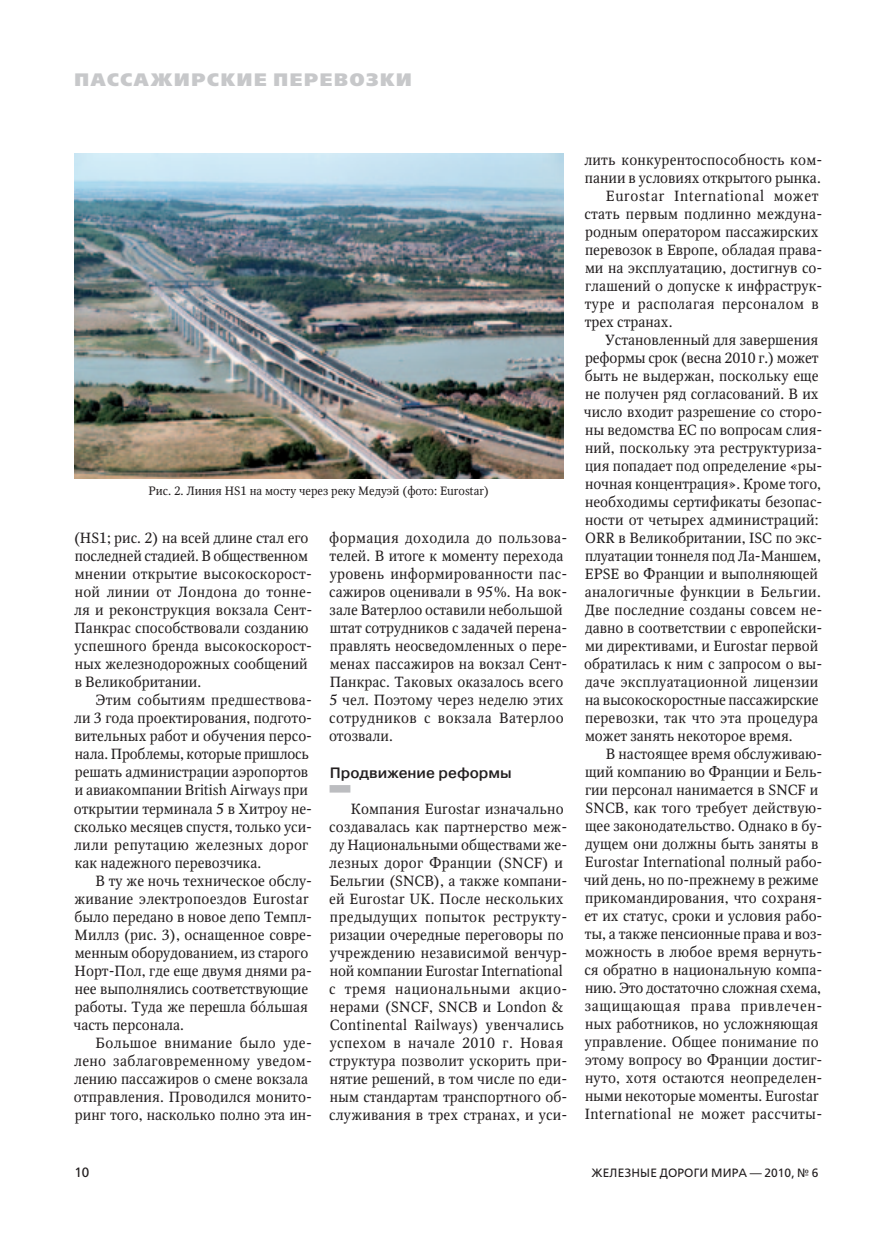
<style>
.page{position:relative;width:893px;height:1234px;background:#fff}
.page>*{position:absolute;margin:0;border:0;box-sizing:border-box;transform-origin:0 0}
.t1{font:800 18px "Free Set";letter-spacing:.09em;color:#c7c8ca}
.t2{font:500 15px "Pragmatica";color:#231f20}
.t3{font:14.7px/18px "Octava";color:#231f20}
.t4{font:14.7px "Octava";letter-spacing:.025em;color:#231f20}
.t5{font:14.7px "Octava";letter-spacing:.02em;color:#231f20}
.t6{font:14.7px "Octava";letter-spacing:.04em;color:#231f20}
.t7{font:14.7px "Octava";letter-spacing:.045em;color:#231f20}
.t8{font:13.5px "Free Set";color:#231f20}
.t9{font:12px "Octava";color:#231f20}
.t10{font:12px "Free Set";letter-spacing:.01em;color:#231f20}
</style>
<div class="page">
<div style="left:330px;top:784px;width:20px;height:8px;background:#bcbdc0"></div>
<img style="left:74px;top:153px;width:489px;height:325px">
<p class="t1" style="left:74px;top:68px;width:339px">Пассажирские п еревозки</p>
<p class="t9" style="left:148px;top:483px;width:342px">Рис. 2. Линия HS1 на мосту через реку Медуэй (фото: Eurostar)</p>
<p class="t3" style="left:74px;top:529px;width:240px">(HS1; рис. 2) на всей длине стал его последней стадией. В общественном мнении открытие высокоскорост&shy;ной линии от Лондона до тонне&shy;ля и реконструкция вокзала Сент-<br>Панкрас способствовали созданию успешного бренда высокоскорост&shy;ных железнодорожных сообщений в Великобритании.</p>
<p class="t3" style="left:74px;top:691px;width:240px;text-indent:22px">Этим событиям предшествова&shy;ли 3 года проектирования, подгото&shy;вительных работ и обучения персо&shy;нала. Проблемы, которые пришлось решать администрации аэропортов и авиакомпании British Airways при открытии терминала 5 в Хитроу не&shy;сколько месяцев спустя, только уси&shy;лили репутацию железных дорог как надежного перевозчика.</p>
<p class="t3" style="left:74px;top:871px;width:240px;text-indent:22px">В ту же ночь техническое обслу&shy;живание электропоездов Eurostar было передано в новое депо Темпл-<br>Миллз (рис. 3), оснащенное совре&shy;менным оборудованием, из старого<br>Норт-Пол, где еще двумя днями ра&shy;нее выполнялись соответствующие работы. Туда же перешла бо́льшая часть персонала.</p>
<p class="t3" style="left:74px;top:1033px;width:240px;text-indent:22px">Большое внимание было уде&shy;лено заблаговременному уведом&shy;лению пассажиров о смене вокзала отправления. Проводился монито&shy;ринг того, насколько полно эта ин-</p>
<p class="t3" style="left:329px;top:529px;width:240px">формация доходила до пользова&shy;телей. В итоге к моменту перехода уровень информированности пас&shy;сажиров оценивали в 95%. На вок&shy;зале Ватерлоо оставили небольшой штат сотрудников с задачей перена&shy;правлять неосведомленных о пере&shy;менах пассажиров на вокзал Сент-<br>Панкрас. Таковых оказалось всего<br>5 чел. Поэтому через неделю этих сотрудников с вокзала Ватерлоо отозвали.</p>
<p class="t2" style="left:330px;top:762px;width:183px">Продвижение реформы</p>
<p class="t3" style="left:329px;top:799px;width:240px;text-indent:22px">Компания Eurostar изначально создавалась как партнерство меж&shy;ду Национальными обществами же&shy;лезных дорог Франции (SNCF) и<br>Бельгии (SNCB), а также компани&shy;ей Eurostar UK. После нескольких предыдущих попыток реструкту&shy;ризации очередные переговоры по учреждению независимой венчур&shy;ной компании Eurostar International с тремя национальными акцио&shy;нерами (SNCF, SNCB и London &amp;<br>Continental Railways) увенчались успехом в начале 2010 г. Новая структура позволит ускорить при&shy;нятие решений, в том числе по еди&shy;ным стандартам транспортного об&shy;служивания в трех странах, и уси-</p>
<p class="t3" style="left:584px;top:151px;width:240px">лить конкурентоспособность ком-</p>
<p class="t3" style="left:585px;top:169px;width:237px">пании в условиях открытого рынка.</p>
<p class="t6" style="left:606px;top:187px;width:214px">Eurostar International может</p>
<p class="t3" style="left:584px;top:205px;width:240px">стать первым подлинно междуна-</p>
<p class="t3" style="left:585px;top:223px;width:235px">родным оператором пассажирских</p>
<p class="t3" style="left:585px;top:241px;width:239px">перевозок в Европе, обладая права-</p>
<p class="t3" style="left:585px;top:259px;width:239px">ми на эксплуатацию, достигнув со-</p>
<p class="t3" style="left:585px;top:277px;width:239px">глашений о допуске к инфраструк-</p>
<p class="t4" style="left:585px;top:295px;width:235px">туре и располагая персоналом в</p>
<p class="t3" style="left:585px;top:313px;width:89px">трех странах.</p>
<p class="t3" style="left:605px;top:331px;width:215px">Установленный для завершения</p>
<p class="t3" style="left:585px;top:349px;width:235px">реформы срок (весна 2010 г.) может</p>
<p class="t3" style="left:585px;top:367px;width:235px">быть не выдержан, поскольку еще</p>
<p class="t3" style="left:585px;top:385px;width:235px">не получен ряд согласований. В их</p>
<p class="t3" style="left:584px;top:403px;width:240px">число входит разрешение со сторо-</p>
<p class="t3" style="left:585px;top:421px;width:239px">ны ведомства ЕС по вопросам слия-</p>
<p class="t3" style="left:585px;top:439px;width:239px">ний, поскольку эта реструктуриза-</p>
<p class="t3" style="left:585px;top:457px;width:239px">ция попадает под определение «ры-</p>
<p class="t3" style="left:585px;top:475px;width:238px">ночная концентрация». Кроме того,</p>
<p class="t3" style="left:585px;top:493px;width:239px">необходимы сертификаты безопас-</p>
<p class="t3" style="left:585px;top:511px;width:235px">ности от четырех администраций:</p>
<p class="t3" style="left:585px;top:529px;width:239px">ORR в Великобритании, ISC по экс-</p>
<p class="t3" style="left:585px;top:547px;width:237px">плуатации тоннеля под Ла-Маншем,</p>
<p class="t3" style="left:585px;top:565px;width:235px">EPSE во Франции и выполняющей</p>
<p class="t5" style="left:585px;top:583px;width:238px">аналогичные функции в Бельгии.</p>
<p class="t3" style="left:585px;top:601px;width:239px">Две последние созданы совсем не-</p>
<p class="t3" style="left:585px;top:618px;width:239px">давно в соответствии с европейски-</p>
<p class="t3" style="left:585px;top:636px;width:235px">ми директивами, и Eurostar первой</p>
<p class="t3" style="left:584px;top:654px;width:240px">обратилась к ним с запросом о вы-</p>
<p class="t3" style="left:585px;top:672px;width:235px">даче эксплуатационной лицензии</p>
<p class="t3" style="left:585px;top:690px;width:235px">на высокоскоростные пассажирские</p>
<p class="t3" style="left:585px;top:708px;width:235px">перевозки, так что эта процедура</p>
<p class="t3" style="left:585px;top:726px;width:209px">может занять некоторое время.</p>
<p class="t3" style="left:606px;top:744px;width:218px">В настоящее время обслуживаю-</p>
<p class="t3" style="left:585px;top:762px;width:239px">щий компанию во Франции и Бель-</p>
<p class="t3" style="left:585px;top:780px;width:235px">гии персонал нанимается в SNCF и</p>
<p class="t3" style="left:585px;top:798px;width:239px">SNCB, как того требует действую-</p>
<p class="t3" style="left:585px;top:816px;width:239px">щее законодательство. Однако в бу-</p>
<p class="t3" style="left:585px;top:834px;width:235px">дущем они должны быть заняты в</p>
<p class="t3" style="left:585px;top:852px;width:239px">Eurostar International полный рабо-</p>
<p class="t3" style="left:584px;top:870px;width:236px">чий день, но по‑ прежнему в режиме</p>
<p class="t3" style="left:585px;top:888px;width:239px">прикомандирования, что сохраня-</p>
<p class="t3" style="left:584px;top:906px;width:240px">ет их статус, сроки и условия рабо-</p>
<p class="t3" style="left:585px;top:924px;width:239px">ты, а также пенсионные права и воз-</p>
<p class="t3" style="left:585px;top:942px;width:239px">можность в любое время вернуть-</p>
<p class="t3" style="left:584px;top:960px;width:240px">ся обратно в национальную компа-</p>
<p class="t3" style="left:585px;top:978px;width:238px">нию. Это достаточно сложная схема,</p>
<p class="t7" style="left:585px;top:996px;width:239px">защищающая права привлечен-</p>
<p class="t3" style="left:585px;top:1014px;width:235px">ных работников, но усложняющая</p>
<p class="t3" style="left:585px;top:1032px;width:235px">управление. Общее понимание по</p>
<p class="t3" style="left:585px;top:1050px;width:239px">этому вопросу во Франции достиг-</p>
<p class="t3" style="left:585px;top:1068px;width:239px">нуто, хотя остаются неопределен-</p>
<p class="t3" style="left:585px;top:1086px;width:236px">ными некоторые моменты. Eurostar</p>
<p class="t4" style="left:585px;top:1104px;width:239px">International не может рассчиты-</p>
<p class="t8" style="left:74px;top:1163px;width:17px">10</p>
<p class="t10" style="left:591px;top:1165px;width:229px">Железные дороги мира — 2010, № 6</p>
</div>
